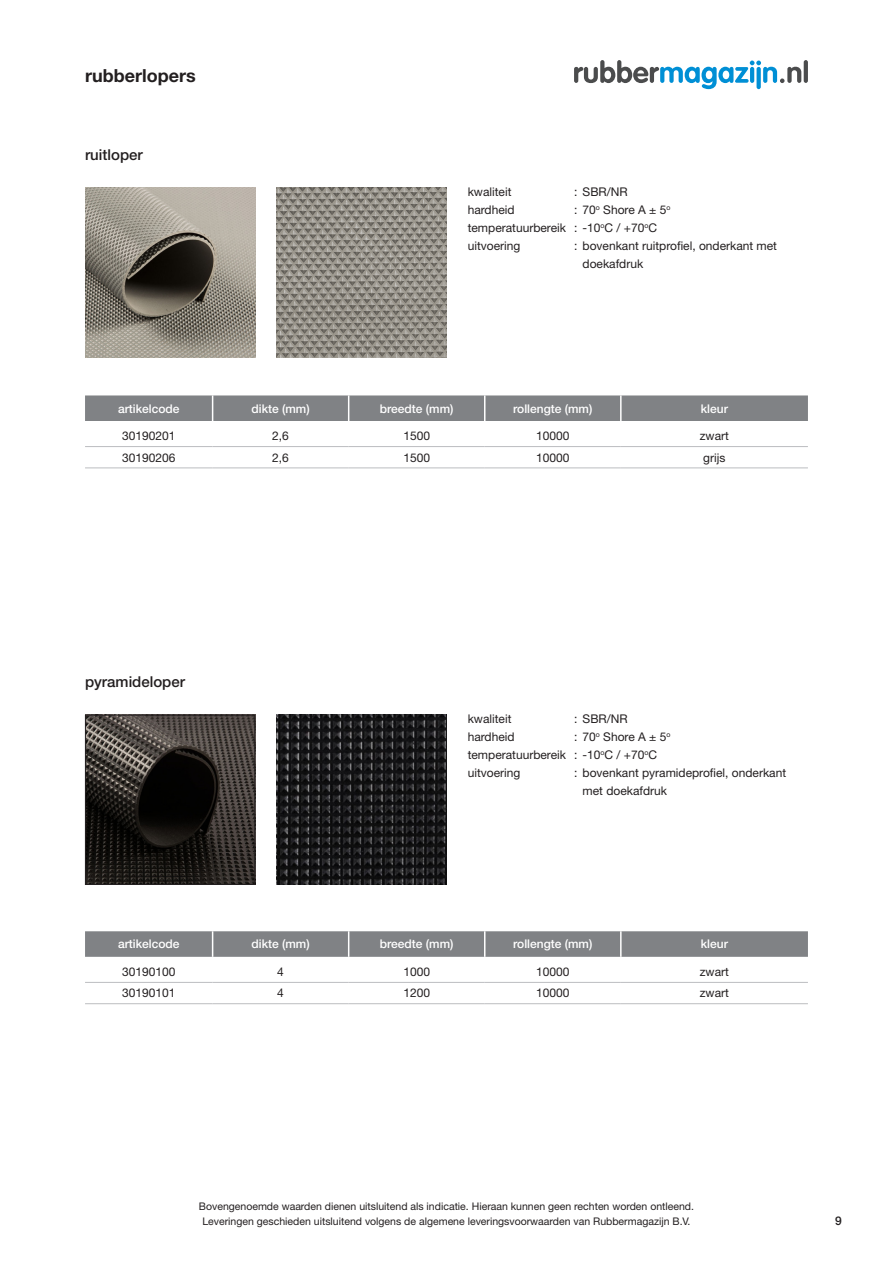
<style>
.page{position:relative;width:893px;height:1263px;background:#fff}
.page>*{position:absolute;margin:0;border:0;box-sizing:border-box;transform-origin:0 0}
.Gen-condition{font:700 18px "Helvetica Neue LT Std";color:#231f20}
.t1{font:500 15px "Helvetica Neue LT Std";color:#231f20}
.t2{font:12px/18px "Helvetica Neue LT Std";color:#231f20}
.t3{font:500 12px "Helvetica Neue LT Std";color:#fff}
.t4{font:500 12px "Helvetica Neue LT Std";color:#231f20}
.t5{font:10.5px/15px "Helvetica Neue LT Std";color:#231f20;text-align:center}
</style>
<div class="page">
<svg style="left:574px;top:60px;width:227px;height:29px"></svg>
<hr style="left:804px;top:60px;width:4px;height:23px;background:#4b4c4d;border-radius:2px">
<div style="left:85px;top:395px;width:723px;height:26px;background:#808285"></div>
<hr style="left:620px;top:395px;width:2px;height:26px;background:#fff">
<hr style="left:85px;top:446px;width:128px;height:1px;background:#bcbdc0">
<hr style="left:213px;top:446px;width:136px;height:1px;background:#bcbdc0">
<hr style="left:349px;top:446px;width:136px;height:1px;background:#bcbdc0">
<hr style="left:485px;top:446px;width:136px;height:1px;background:#bcbdc0">
<hr style="left:621px;top:446px;width:187px;height:1px;background:#bcbdc0">
<hr style="left:85px;top:467px;width:128px;height:1px;background:#bcbdc0">
<hr style="left:213px;top:467px;width:136px;height:1px;background:#bcbdc0">
<hr style="left:349px;top:467px;width:136px;height:1px;background:#bcbdc0">
<hr style="left:485px;top:467px;width:136px;height:1px;background:#bcbdc0">
<hr style="left:621px;top:467px;width:187px;height:1px;background:#bcbdc0">
<img style="left:276px;top:187px;width:170px;height:171px">
<img style="left:85px;top:187px;width:170px;height:170px">
<img style="left:87px;top:717px;width:166px;height:166px">
<div style="left:85px;top:715px;width:170px;height:170px;border:1px solid #231f20"></div>
<svg style="left:85px;top:931px;width:723px;height:26px;background:#838588"></svg>
<hr style="left:620px;top:931px;width:2px;height:26px;background:#fff">
<hr style="left:85px;top:1003px;width:128px;height:1px;background:#bcbdc0">
<hr style="left:213px;top:1003px;width:136px;height:1px;background:#bcbdc0">
<hr style="left:349px;top:1003px;width:136px;height:1px;background:#bcbdc0">
<hr style="left:485px;top:1003px;width:136px;height:1px;background:#bcbdc0">
<hr style="left:621px;top:1003px;width:187px;height:1px;background:#bcbdc0">
<hr style="left:85px;top:982px;width:128px;height:1px;background:#bcbdc0">
<hr style="left:213px;top:982px;width:136px;height:1px;background:#bcbdc0">
<hr style="left:349px;top:982px;width:136px;height:1px;background:#bcbdc0">
<hr style="left:485px;top:982px;width:136px;height:1px;background:#bcbdc0">
<hr style="left:621px;top:982px;width:187px;height:1px;background:#bcbdc0">
<img style="left:276px;top:715px;width:170px;height:170px">
<p class="Gen-condition" style="left:85px;top:65px;width:112px">rubberlopers</p>
<p class="t1" style="left:85px;top:145px;width:59px">ruitloper</p>
<p class="t2" style="left:468px;top:183px;width:45px">kwaliteit</p>
<p class="t2" style="left:574px;top:183px;width:55px">: SBR/NR</p>
<p class="t2" style="left:468px;top:201px;width:48px">hardheid</p>
<p class="t2" style="left:574px;top:201px;width:98px">: 70<sup>o</sup> Shore A ± 5<sup>o</sup></p>
<p class="t2" style="left:468px;top:219px;width:191px">temperatuurbereik : -10<sup>o</sup>C / +70<sup>o</sup>C</p>
<p class="t2" style="left:468px;top:237px;width:54px">uitvoering</p>
<p class="t2" style="left:583px;top:237px;width:196px;text-indent:-9px">: bovenkant ruitprofiel, onderkant met doekafdruk</p>
<p class="t3" style="left:118px;top:401px;width:63px">artikelcode</p>
<p class="t3" style="left:252px;top:401px;width:60px">dikte (mm)</p>
<p class="t3" style="left:380px;top:401px;width:75px">breedte (mm)</p>
<p class="t3" style="left:513px;top:401px;width:81px">rollengte (mm)</p>
<p class="t3" style="left:701px;top:401px;width:29px">kleur</p>
<p class="t2" style="left:122px;top:427px;width:55px">30190201</p>
<p class="t2" style="left:272px;top:427px;width:18px">2,6</p>
<p class="t2" style="left:403px;top:427px;width:28px">1500</p>
<p class="t2" style="left:536px;top:427px;width:35px">10000</p>
<p class="t2" style="left:700px;top:427px;width:31px">zwart</p>
<p class="t2" style="left:122px;top:448px;width:55px">30190206</p>
<p class="t2" style="left:272px;top:448px;width:18px">2,6</p>
<p class="t2" style="left:403px;top:448px;width:28px">1500</p>
<p class="t2" style="left:536px;top:448px;width:35px">10000</p>
<p class="t2" style="left:703px;top:448px;width:24px">grijs</p>
<p class="t1" style="left:85px;top:672px;width:102px">pyramideloper</p>
<p class="t2" style="left:468px;top:710px;width:45px">kwaliteit</p>
<p class="t2" style="left:574px;top:710px;width:55px">: SBR/NR</p>
<p class="t2" style="left:468px;top:728px;width:48px">hardheid</p>
<p class="t2" style="left:574px;top:728px;width:98px">: 70<sup>o</sup> Shore A ± 5<sup>o</sup></p>
<p class="t2" style="left:468px;top:746px;width:191px">temperatuurbereik : -10<sup>o</sup>C / +70<sup>o</sup>C</p>
<p class="t2" style="left:468px;top:764px;width:54px">uitvoering</p>
<p class="t2" style="left:583px;top:764px;width:205px;text-indent:-9px">: bovenkant pyramideprofiel, onderkant met doekafdruk</p>
<p class="t3" style="left:118px;top:937px;width:63px">artikelcode</p>
<p class="t3" style="left:252px;top:937px;width:60px">dikte (mm)</p>
<p class="t3" style="left:380px;top:937px;width:75px">breedte (mm)</p>
<p class="t3" style="left:513px;top:937px;width:81px">rollengte (mm)</p>
<p class="t3" style="left:701px;top:937px;width:29px">kleur</p>
<p class="t2" style="left:122px;top:962px;width:55px">30190100</p>
<p class="t2" style="left:277px;top:962px;width:8px">4</p>
<p class="t2" style="left:403px;top:962px;width:28px">1000</p>
<p class="t2" style="left:536px;top:962px;width:35px">10000</p>
<p class="t2" style="left:700px;top:962px;width:31px">zwart</p>
<p class="t2" style="left:122px;top:984px;width:55px">30190101</p>
<p class="t2" style="left:277px;top:984px;width:8px">4</p>
<p class="t2" style="left:403px;top:984px;width:28px">1200</p>
<p class="t2" style="left:536px;top:984px;width:35px">10000</p>
<p class="t2" style="left:700px;top:984px;width:31px">zwart</p>
<p class="t5" style="left:199px;top:1198px;width:497px">Bovengenoemde waarden dienen uitsluitend als indicatie. Hieraan kunnen geen rechten worden ontleend.<br>Leveringen geschieden uitsluitend volgens de algemene leveringsvoorwaarden van Rubbermagazijn B.V.</p>
<p class="t4" style="left:835px;top:1213px;width:8px">9</p>
</div>
